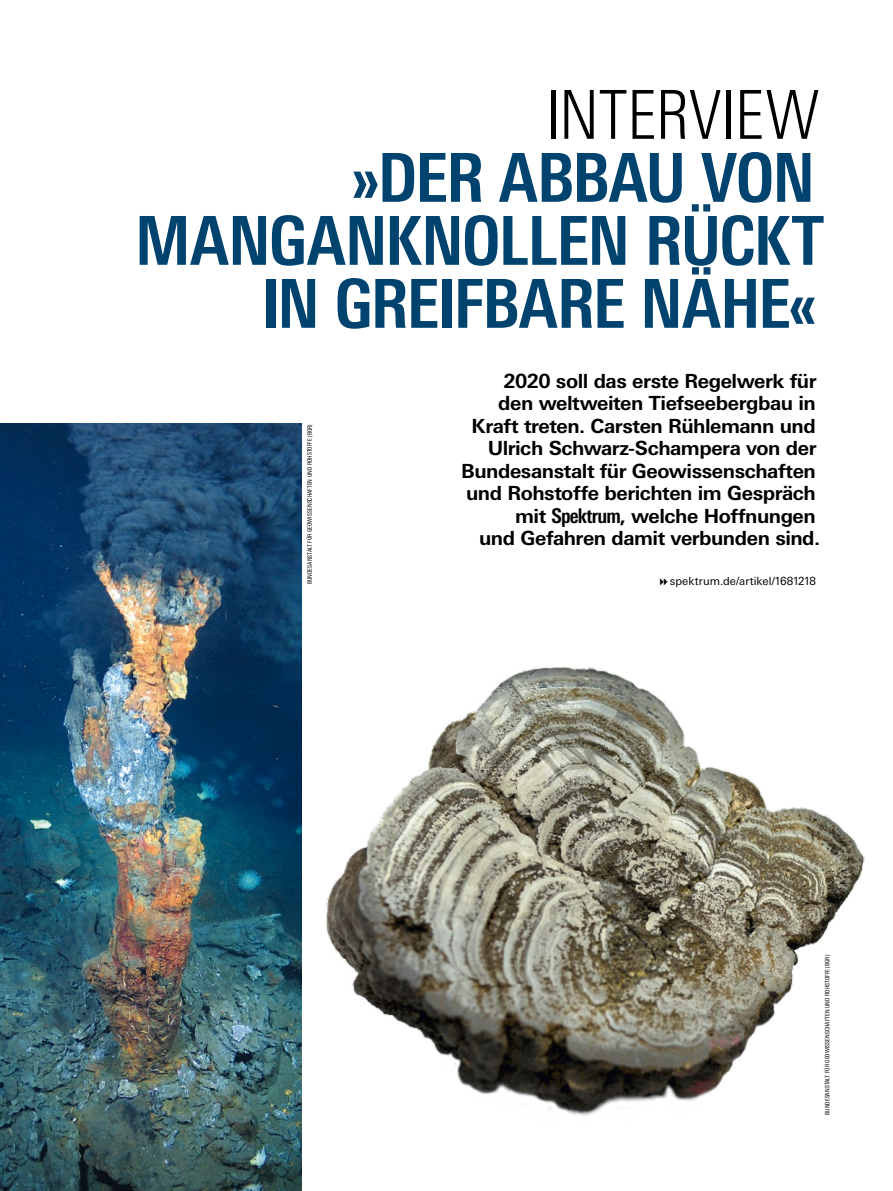
<style>
.page{position:relative;width:893px;height:1191px;background:#fff}
.page>*{position:absolute;margin:0;border:0;box-sizing:border-box;transform-origin:0 0}
.t1{font:700 condensed 67.5px/63px "Univers Next Pro";letter-spacing:-.025em;color:#00436f;text-align:right}
.t2{font:700 19.5px/22.5px "Univers Next Pro";letter-spacing:-.025em;color:#000;text-align:right}
.t3{font:11.25px "Univers Next Pro";color:#000}
.t4{font:condensed 6px "Univers Next Pro";letter-spacing:.01em;color:#000}
.s1{font-weight:300;color:#000}
.s2{font-stretch:condensed;font-size:20.25px}
</style>
<div class="page">
<img style="left:0;top:423px;width:302px;height:768px">
<img style="left:326px;top:667px;width:539px;height:449px">
<p class="t1" style="left:135px;top:83px;width:691px"><span class="s1">INTERVIEW<br></span>»DER ABBAU VON<br>MANGANKNOLLEN RÜCKT<br>IN GREIFBARE NÄHE«</p>
<p class="t4" style="left:306px;top:584px;width:162px;rotate:-90deg">BUNDESANSTALT FÜR GEOWISSENSCHAFTEN UND ROHSTOFFE (BGR)</p>
<p class="t2" style="left:461px;top:369px;width:360px">2020 soll das erste Regelwerk für<br>den weltweiten Tiefseebergbau in Kraft treten. Carsten Rühlemann und Ulrich Schwarz-Schampera von der Bundesanstalt für Geowissenschaften und Rohstoffe berichten im Gespräch mit <span class="s2">Spektrum</span>, welche Hoffnungen<br>und Gefahren damit verbunden sind.</p>
<p class="t3" style="left:670px;top:574px;width:148px">spektrum.de/artikel/1681218</p>
<p class="t4" style="left:824px;top:1115px;width:162px;rotate:-90deg">BUNDESANSTALT FÜR GEOWISSENSCHAFTEN UND ROHSTOFFE (BGR)</p>
</div>
